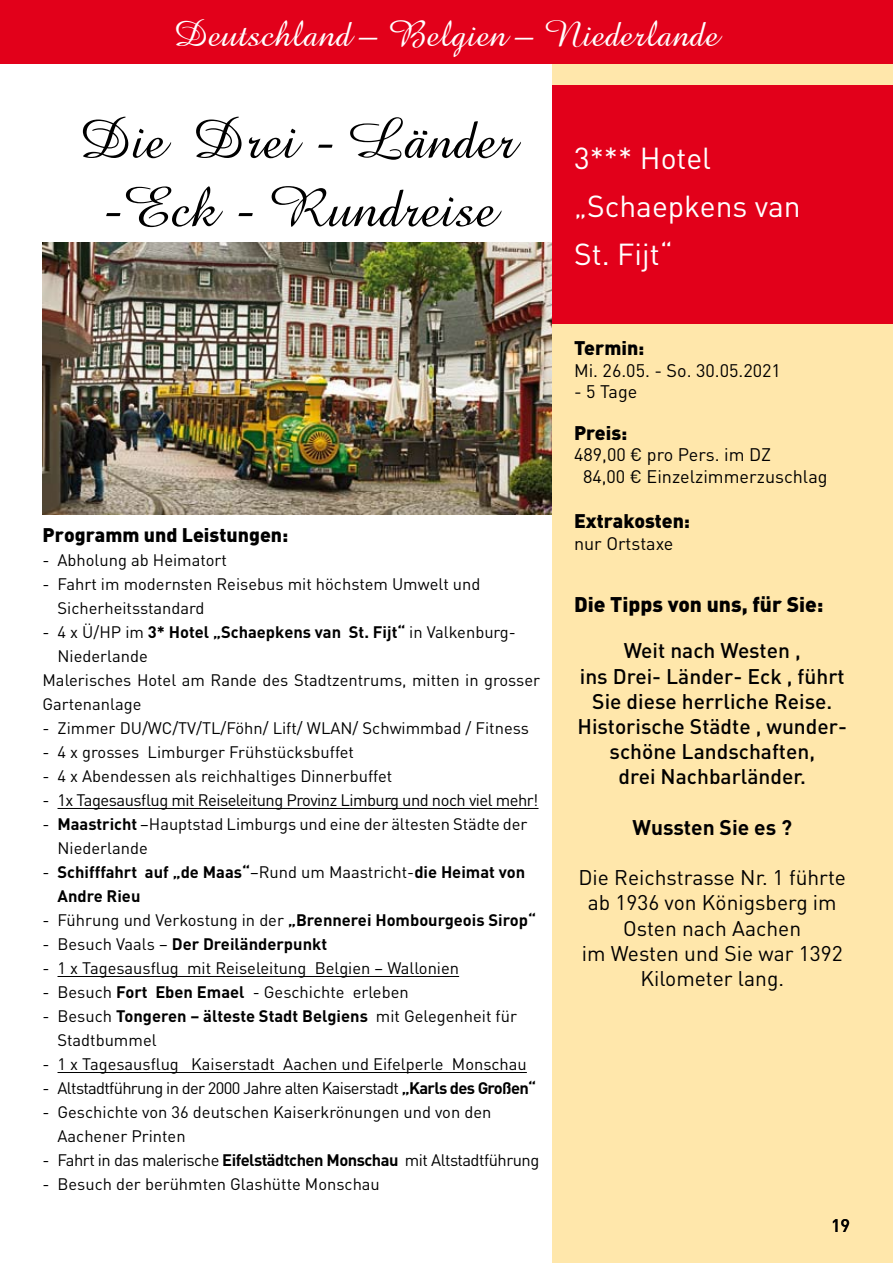
<style>
.page{position:relative;width:893px;height:1263px;background:#fff}
.page>*{position:absolute;margin:0;border:0;box-sizing:border-box;transform-origin:0 0}
.t1{font:57px/68.4px "Amazone BT";color:#000;text-align:center}
.t2{font:37.5px "Amazone BT";color:#fff}
.t3{font:30px/48px "DIN Pro";color:#fff}
.t4{font:500 21px/25.2px "DIN Pro";color:#000;text-align:center}
.t5{font:21px/25.2px "DIN Pro";color:#000;text-align:center}
.t6{font:900 21px "DIN Pro";color:#000}
.t7{font:700 21px "DIN Pro";color:#000}
.t8{font:900 19.5px "DIN Pro";color:#000}
.t9{font:18px/21.6px "DIN Pro";color:#000}
.t10{font:500 18px "DIN Pro";color:#000}
.t11{font:16.5px/24px "DIN Pro";color:#000}
.t12{font:700 16.5px/24px "DIN Pro";color:#000}
.t13{font:16.5px "DIN Pro";letter-spacing:-.03em;color:#000}
.t14{font:16.5px "DIN Pro";letter-spacing:-.04em;color:#000}
.s1{font-weight:400}
.s2{font-weight:700}
</style>
<div class="page">
<img style="left:43px;top:242px;width:510px;height:272px">
<div style="left:553px;top:64px;width:340px;height:1199px;background:#ffe7ab"></div>
<div style="left:0;top:0;width:893px;height:64px;background:#e2001a"></div>
<div style="left:553px;top:85px;width:340px;height:238px;background:#e2001a"></div>
<hr style="left:58px;top:808px;width:480px;height:1px;background:#000">
<hr style="left:58px;top:976px;width:401px;height:1px;background:#000">
<hr style="left:58px;top:1072px;width:469px;height:1px;background:#000">
<h2 class="t2" style="left:174px;top:13px;width:546px">Deutschland – Belgien – Niederlande</h2>
<h1 class="t1" style="left:79px;top:106px;width:438px">Die Drei - Länder -Eck - Rundreise</h1>
<p class="t8" style="left:43px;top:522px;width:247px">Programm und Leistungen:</p>
<p class="t11" style="left:43px;top:548px;width:186px">- Abholung ab Heimatort</p>
<p class="t11" style="left:58px;top:572px;width:424px;text-indent:-15px">- Fahrt im modernsten Reisebus mit höchstem Umwelt und<br>Sicherheitsstandard</p>
<p class="t12" style="left:43px;top:620px;width:475px"><span class="s1">- 4 x Ü/HP im</span> 3* Hotel „Schaepkens van St. Fijt“ <span class="s1">in Valkenburg-</span></p>
<p class="t11" style="left:58px;top:644px;width:92px">Niederlande</p>
<p class="t11" style="left:43px;top:668px;width:499px">Malerisches Hotel am Rande des Stadtzentrums, mitten in grosser</p>
<p class="t11" style="left:43px;top:692px;width:100px">Gartenanlage</p>
<p class="t11" style="left:43px;top:716px;width:488px">- Zimmer DU/WC/TV/TL/Föhn/ Lift/ WLAN/ Schwimmbad / Fitness</p>
<p class="t11" style="left:43px;top:740px;width:313px">- 4 x grosses Limburger Frühstücksbuffet</p>
<p class="t11" style="left:43px;top:764px;width:351px">- 4 x Abendessen als reichhaltiges Dinnerbuffet</p>
<p class="t13" style="left:43px;top:789px;width:497px">- 1x Tagesausflug mit Reiseleitung Provinz Limburg und noch viel mehr!</p>
<p class="t11" style="left:58px;top:812px;width:471px;text-indent:-15px">- <span class="s2">Maastricht</span> –Hauptstad Limburgs und eine der ältesten Städte der<br>Niederlande</p>
<p class="t12" style="left:58px;top:860px;width:469px;text-indent:-15px"><span class="s1">-</span> Schifffahrt auf „de Maas“<span class="s1">–Rund um Maastricht-</span>die Heimat von<br>Andre Rieu</p>
<p class="t12" style="left:43px;top:908px;width:495px"><span class="s1">- Führung und Verkostung in der</span> „Brennerei Hombourgeois Sirop“</p>
<p class="t12" style="left:43px;top:932px;width:286px"><span class="s1">- Besuch Vaals –</span> Der Dreiländerpunkt</p>
<p class="t11" style="left:43px;top:956px;width:418px">- 1 x Tagesausflug mit Reiseleitung Belgien – Wallonien</p>
<p class="t11" style="left:43px;top:980px;width:368px">- Besuch <span class="s2">Fort Eben Emael</span> - Geschichte erleben</p>
<p class="t11" style="left:58px;top:1004px;width:461px;text-indent:-15px">- Besuch <span class="s2">Tongeren – älteste Stadt Belgiens</span> mit Gelegenheit für<br>Stadtbummel</p>
<p class="t11" style="left:43px;top:1052px;width:486px">- 1 x Tagesausflug Kaiserstadt Aachen und Eifelperle Monschau</p>
<p class="t14" style="left:43px;top:1077px;width:495px">- Altstadtführung in der 2000 Jahre alten Kaiserstadt <span class="s2">„Karls des Großen“</span></p>
<p class="t11" style="left:58px;top:1100px;width:435px;text-indent:-15px">- Geschichte von 36 deutschen Kaiserkrönungen und von den<br>Aachener Printen</p>
<p class="t13" style="left:43px;top:1149px;width:498px">- Fahrt in das malerische <span class="s2">Eifelstädtchen Monschau</span> mit Altstadtführung</p>
<p class="t11" style="left:43px;top:1172px;width:339px">- Besuch der berühmten Glashütte Monschau</p>
<h3 class="t3" style="left:574px;top:133px;width:228px">3*** Hotel „Schaepkens van<br>St. Fijt“</h3>
<p class="t8" style="left:574px;top:335px;width:72px">Termin:</p>
<p class="t9" style="left:574px;top:359px;width:208px">Mi. 26.05. - So. 30.05.2021</p>
<p class="t9" style="left:574px;top:380px;width:65px">- 5 Tage</p>
<p class="t8" style="left:574px;top:419px;width:55px">Preis:</p>
<p class="t9" style="left:583px;top:443px;width:246px;text-indent:-9px">489,00 € pro Pers. im DZ<br>84,00 € Einzelzimmerzuschlag</p>
<p class="t8" style="left:574px;top:508px;width:118px">Extrakosten:</p>
<p class="t9" style="left:574px;top:531px;width:101px">nur Ortstaxe</p>
<p class="t6" style="left:574px;top:590px;width:251px">Die Tipps von uns, für Sie:</p>
<p class="t4" style="left:578px;top:637px;width:271px">Weit nach Westen ,<br>ins Drei- Länder- Eck , führt<br>Sie diese herrliche Reise.<br>Historische Städte , wunder&shy;schöne Landschaften,<br>drei Nachbarländer.</p>
<p class="t7" style="left:632px;top:813px;width:161px">Wussten Sie es ?</p>
<p class="t5" style="left:578px;top:864px;width:269px">Die Reichstrasse Nr. 1 führte ab 1936 von Königsberg im<br>Osten nach Aachen<br>im Westen und Sie war 1392<br>Kilometer lang.</p>
<p class="t10" style="left:831px;top:1214px;width:21px">19</p>
</div>
